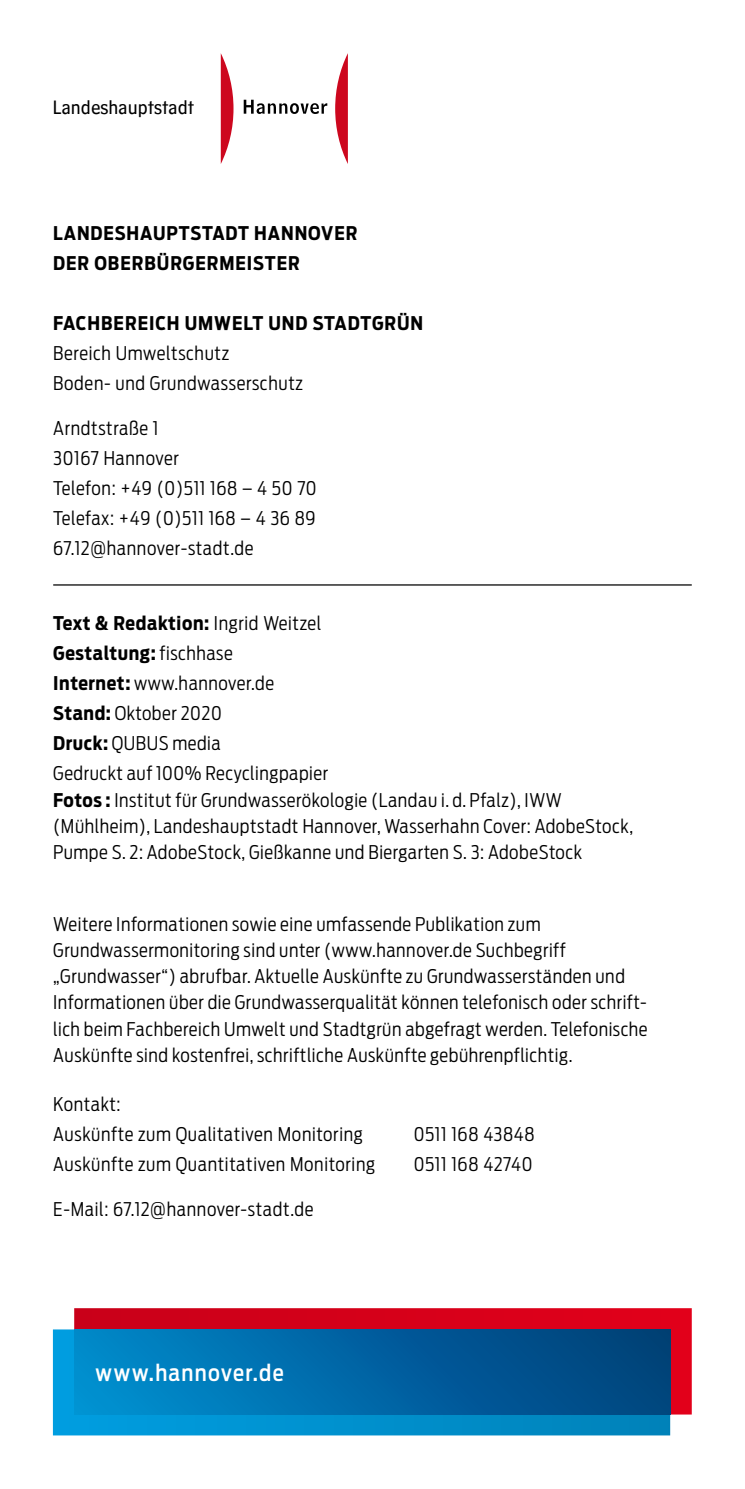
<style>
.page{position:relative;width:745px;height:1489px;background:#fff}
.page>*{position:absolute;margin:0;border:0;box-sizing:border-box;transform-origin:0 0}
.t1{font:500 22.5px "Antenna Cond";letter-spacing:.06em;color:#fff}
.t2{font:20px "Hannover Millennial Text";color:#000}
.t3{font:300 18.75px/30px "Antenna Cond";letter-spacing:.03em;color:#000}
.t4{font:700 18.75px/30px "Antenna Cond";letter-spacing:.05em;color:#000}
.s1{font-weight:700}
</style>
<div class="page">
<svg style="left:335px;top:55px;width:12px;height:107px"></svg>
<svg style="left:221px;top:54px;width:12px;height:110px"></svg>
<svg style="left:243px;top:100px;width:84px;height:14px"></svg>
<svg style="left:74px;top:1308px;width:617px;height:106px;background:#d4031c"></svg>
<svg style="left:53px;top:1329px;width:616px;height:106px;background:#0090cd"></svg>
<div style="left:74px;top:1328px;width:595px;height:86px;background:linear-gradient(to right,#008dce,#003e78)"></div>
<hr style="left:53px;top:584px;width:638px;height:1px;background:#000">
<p class="t2" style="left:53px;top:96px;width:143px">Landeshauptstadt</p>
<p class="t4" style="left:53px;top:218px;width:305px">LANDESHAUPTSTADT HANNOVER<br>DER OBERBÜRGERMEISTER</p>
<p class="t4" style="left:53px;top:308px;width:371px">FACHBEREICH UMWELT UND STADTGRÜN</p>
<p class="t3" style="left:53px;top:338px;width:251px">Bereich Umweltschutz<br>Boden- und Grundwasserschutz</p>
<p class="t3" style="left:53px;top:413px;width:265px">Arndtstraße 1<br>30167 Hannover<br>Telefon: +49 (0)511 168 – 4 50 70<br>Telefax: +49 (0)511 168 – 4 36 89<br>67.12@hannover-stadt.de</p>
<p class="t3" style="left:53px;top:608px;width:276px"><span class="s1">Text &amp; Redaktion:</span> Ingrid Weitzel<br><span class="s1">Gestaltung:</span> fischhase<br><span class="s1">Internet:</span> www.hannover.de<br><span class="s1">Stand:</span> Oktober 2020<br><span class="s1">Druck:</span> QUBUS media<br>Gedruckt auf 100% Recyclingpapier</p>
<p class="t3" style="left:53px;top:786px;width:581px;line-height:26.2px"><span class="s1">Fotos :</span> Institut für Grundwasserökologie (Landau i. d. Pfalz), IWW (Mühlheim), Landeshauptstadt Hannover, Wasserhahn Cover: AdobeStock,<br>Pumpe S. 2: AdobeStock, Gießkanne und Biergarten S. 3: AdobeStock</p>
<p class="t3" style="left:53px;top:910px;width:595px;line-height:26.2px">Weitere Informationen sowie eine umfassende Publikation zum Grundwassermonitoring sind unter (www.hannover.de Suchbegriff „Grundwasser“) abrufbar. Aktuelle Auskünfte zu Grundwasserständen und Informationen über die Grundwasserqualität können telefonisch oder schrift&shy;lich beim Fachbereich Umwelt und Stadtgrün abgefragt werden. Telefonische Auskünfte sind kostenfrei, schriftliche Auskünfte gebührenpflichtig.</p>
<p class="t3" style="left:53px;top:1088px;width:311px">Kontakt:<br>Auskünfte zum Qualitativen Monitoring</p>
<p class="t3" style="left:413px;top:1118px;width:122px">0511 168 43848</p>
<p class="t3" style="left:53px;top:1148px;width:323px">Auskünfte zum Quantitativen Monitoring</p>
<p class="t3" style="left:413px;top:1148px;width:120px">0511 168 42740</p>
<p class="t3" style="left:53px;top:1193px;width:261px">E-Mail: 67.12@hannover-stadt.de</p>
<p class="t1" style="left:95px;top:1358px;width:190px">www.hannover.de</p>
</div>
